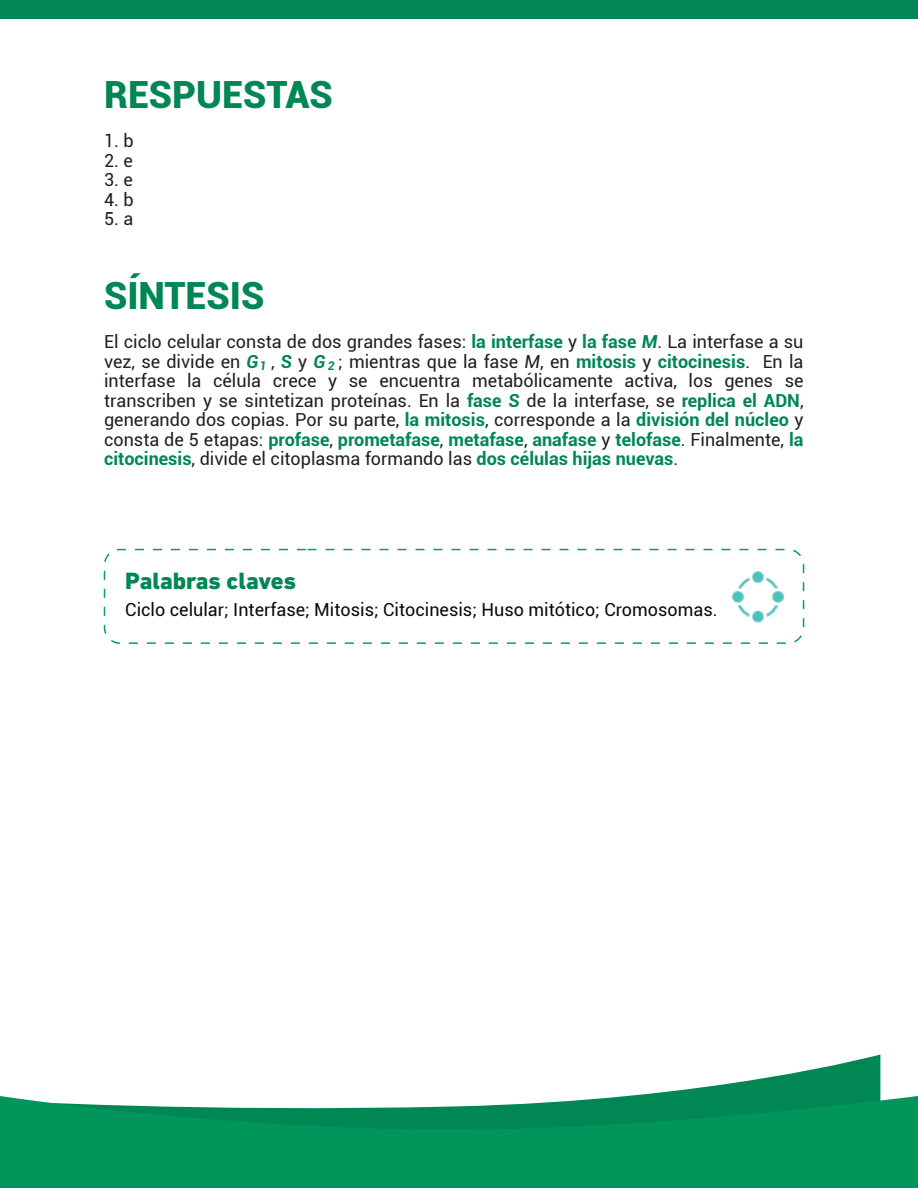
<style>
.page{position:relative;width:918px;height:1188px;background:#fff}
.page>*{position:absolute;margin:0;border:0;box-sizing:border-box;transform-origin:0 0}
.t1{font:900 37.5px "Roboto";color:#008753}
.t2{font:800 24px "DIN Next LT Pro";color:#008753}
.t3{font:18px/19.5px "Roboto";color:#231f20;text-align:justify}
.t4{font:18px "Roboto";color:#0c090d}
.t5{font:italic 700 12px "Roboto";color:#008753}
.s1{font-weight:700;color:#008753}
.s2{font-weight:700;font-style:italic;color:#008753}
.s3{font-style:italic}
</style>
<div class="page">
<svg style="left:627px;top:1054px;width:253px;height:42px"></svg>
<svg style="left:0;top:1096px;width:918px;height:92px;fill:#00965b"></svg>
<div style="left:0;top:0;width:918px;height:19px;background:#008753"></div>
<div style="left:104px;top:549px;width:700px;height:95px;border:2px dashed #009f64;border-radius:16px"></div>
<img style="left:731px;top:571px;width:54px;height:52px">
<h1 class="t1" style="left:104px;top:68px;width:230px">RESPUESTAS</h1>
<p class="t3" style="left:104px;top:130px;width:31px">1. b</p>
<p class="t3" style="left:104px;top:150px;width:30px">2. e</p>
<p class="t3" style="left:104px;top:169px;width:30px">3. e</p>
<p class="t3" style="left:104px;top:189px;width:31px">4. b</p>
<p class="t3" style="left:104px;top:208px;width:31px">5. a</p>
<h1 class="t1" style="left:104px;top:269px;width:162px">SÍNTESIS</h1>
<p class="t3" style="left:104px;top:331px;width:701px">El ciclo celular consta de dos grandes fases: <span class="s1">la interfase</span> y <span class="s1">la fase</span> <span class="s2">M</span>. La interfase a su vez, se divide en <span class="s2">G</span> , <span class="s2">S</span> y <span class="s2">G</span> ; mientras que la fase <span class="s3">M</span>, en <span class="s1">mitosis</span> y <span class="s1">citocinesis</span>. En la interfase la célula crece y se encuentra metabólicamente activa, los genes se transcriben y se sintetizan proteínas. En la <span class="s1">fase</span> <span class="s2">S</span> de la interfase, se <span class="s1">replica el ADN</span>, generando dos copias. Por su parte, <span class="s1">la mitosis</span>, corresponde a la <span class="s1">división del núcleo</span> y consta de 5 etapas: <span class="s1">profase</span>, <span class="s1">prometafase</span>, <span class="s1">metafase</span>, <span class="s1">anafase</span> y <span class="s1">telofase</span>. Finalmente, <span class="s1">la citocinesis</span>, divide el citoplasma formando las <span class="s1">dos células hijas nuevas</span>.</p>
<p class="t5" style="left:259px;top:357px;width:8px">1</p>
<p class="t5" style="left:328px;top:357px;width:8px">2</p>
<h2 class="t2" style="left:125px;top:566px;width:172px">Palabras claves</h2>
<p class="t4" style="left:125px;top:597px;width:594px">Ciclo celular; Interfase; Mitosis; Citocinesis; Huso mitótico; Cromosomas.</p>
</div>
